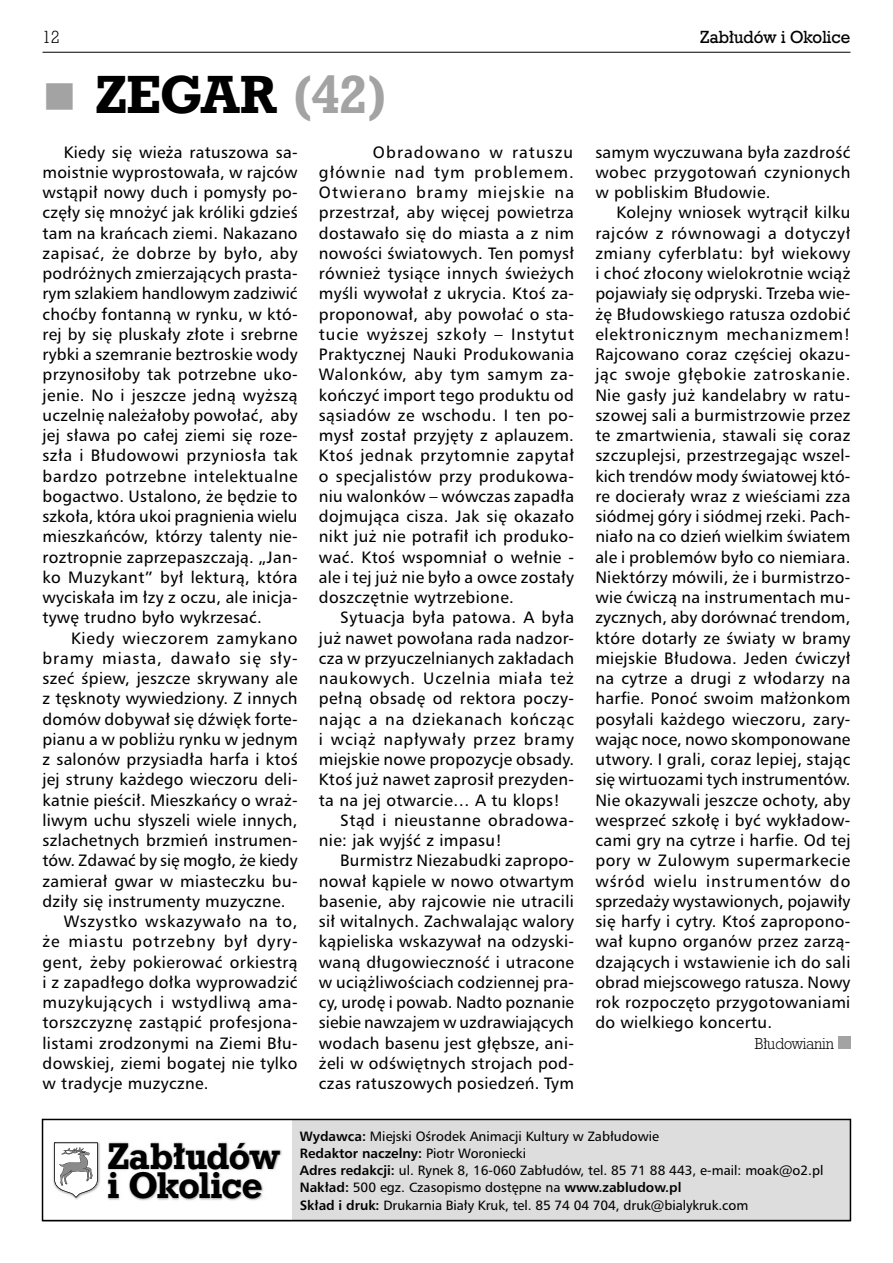
<style>
.page{position:relative;width:893px;height:1263px;background:#fff}
.page>*{position:absolute;margin:0;border:0;box-sizing:border-box;transform-origin:0 0}
.t1{font:45.75px "Geo Slb 712 Bd PL";letter-spacing:-.005em;color:#000}
.t2{font:31.65px/29.4px "Geo Slb 712 Bd PL";letter-spacing:-.015em;color:#000}
.t3{font:16.5px/20.2px "Humnst 777 PL Roman A";letter-spacing:.02em;color:#000;text-align:justify}
.t4{font:16.5px "Humnst 777 PL Roman A";letter-spacing:.045em;color:#000}
.t5{font:16.5px "Humnst 777 PL Roman A";letter-spacing:.06em;color:#000}
.t6{font:16.5px "Humnst 777 PL Roman A";letter-spacing:.05em;color:#000}
.t7{font:16.5px "Humnst 777 PL Roman A";color:#000}
.t8{font:15px "Geo Slb 712 Md PL";color:#000}
.t9{font:15px "Geo Slb 712 Lt PL";color:#000}
.t10{font:13.5px/17.2px "Humnst 777 PL Roman A";color:#000}
.t11{font:13.5px "Humnst 777 PL Bold A";color:#000}
.t12{font:13.5px "Geo Slb 712 Lt PL";letter-spacing:-.015em;color:#000}
.s1{color:#a3a3a3}
.s2{font-family:"Humnst 777 PL Bold A"}
.s3{font-family:"Humnst 777 PL Roman A"}
</style>
<div class="page">
<hr style="left:43px;top:52px;width:807px;height:1px;background:#000">
<div style="left:43px;top:1119px;width:807px;height:101px;background:#ddd"></div>
<div style="left:43px;top:1120px;width:249px;height:100px;background:#fff"></div>
<div style="left:42px;top:1119px;width:809px;height:102px;border:2px solid #000"></div>
<img style="left:53px;top:1142px;width:47px;height:58px">
<svg style="left:54px;top:1142px;width:44px;height:56px"></svg>
<img style="left:107px;top:1141px;width:175px;height:60px">
<div style="left:838px;top:1036px;width:12px;height:13px;background:#a3a3a3"></div>
<p class="t9" style="left:43px;top:31px;width:19px">12</p>
<p class="t8" style="left:700px;top:31px;width:152px">Zabłudów i Okolice</p>
<h1 class="t1" style="left:96px;top:75px;width:296px">ZEGAR <span class="s1">(42)</span></h1>
<p class="t3" style="left:43px;top:143px;width:257px;text-indent:21px">Kiedy się wieża ratuszowa sa&shy;moistnie wyprostowała, w rajców wstąpił nowy duch i pomysły po&shy;częły się mnożyć jak króliki gdzieś tam na krańcach ziemi. Nakazano zapisać, że dobrze by było, aby podróżnych zmierzających prasta&shy;rym szlakiem handlowym zadziwić choćby fontanną w rynku, w któ&shy;rej by się pluskały złote i srebrne rybki a szemranie beztroskie wody przynosiłoby tak potrzebne uko&shy;jenie. No i jeszcze jedną wyższą uczelnię należałoby powołać, aby jej sława po całej ziemi się roze&shy;szła i Błudowowi przyniosła tak bardzo potrzebne intelektualne bogactwo. Ustalono, że będzie to szkoła, która ukoi pragnienia wielu mieszkańców, którzy talenty nie&shy;roztropnie zaprzepaszczają. „Jan&shy;ko Muzykant” był lekturą, która wyciskała im łzy z oczu, ale inicja&shy;tywę trudno było wykrzesać.</p>
<p class="t6" style="left:71px;top:631px;width:228px">Kiedy wieczorem zamykano</p>
<p class="t5" style="left:43px;top:651px;width:257px">bramy miasta, dawało się sły-</p>
<p class="t3" style="left:43px;top:670px;width:257px">szeć śpiew, jeszcze skrywany ale</p>
<p class="t3" style="left:43px;top:690px;width:257px">z tęsknoty wywiedziony. Z innych</p>
<p class="t3" style="left:43px;top:710px;width:257px">domów dobywał się dźwięk forte-</p>
<p class="t3" style="left:43px;top:730px;width:257px">pianu a w pobliżu rynku w jednym</p>
<p class="t3" style="left:43px;top:751px;width:257px">z salonów przysiadła harfa i ktoś</p>
<p class="t3" style="left:43px;top:771px;width:257px">jej struny każdego wieczoru deli-</p>
<p class="t3" style="left:43px;top:791px;width:257px">katnie pieścił. Mieszkańcy o wraż-</p>
<p class="t3" style="left:43px;top:811px;width:257px">liwym uchu słyszeli wiele innych,</p>
<p class="t3" style="left:43px;top:832px;width:257px">szlachetnych brzmień instrumen-</p>
<p class="t7" style="left:43px;top:854px;width:257px">tów. Zdawać by się mogło, że kiedy</p>
<p class="t3" style="left:43px;top:872px;width:257px">zamierał gwar w miasteczku bu-</p>
<p class="t3" style="left:43px;top:892px;width:244px">dziły się instrumenty muzyczne.</p>
<p class="t4" style="left:64px;top:915px;width:235px">Wszystko wskazywało na to,</p>
<p class="t5" style="left:43px;top:935px;width:257px">że miastu potrzebny był dyry-</p>
<p class="t3" style="left:43px;top:953px;width:257px">gent, żeby pokierować orkiestrą</p>
<p class="t3" style="left:43px;top:973px;width:257px">i z zapadłego dołka wyprowadzić</p>
<p class="t3" style="left:43px;top:994px;width:257px">muzykujących i wstydliwą ama-</p>
<p class="t3" style="left:43px;top:1014px;width:257px">torszczyznę zastąpić profesjona-</p>
<p class="t3" style="left:43px;top:1034px;width:257px">listami zrodzonymi na Ziemi Błu-</p>
<p class="t3" style="left:43px;top:1054px;width:257px">dowskiej, ziemi bogatej nie tylko</p>
<p class="t3" style="left:43px;top:1075px;width:168px">w tradycje muzyczne.</p>
<p class="t3" style="left:319px;top:143px;width:257px;text-indent:54px">Obradowano w ratuszu głównie nad tym problemem.<br>Otwierano bramy miejskie na przestrzał, aby więcej powietrza dostawało się do miasta a z nim nowości światowych. Ten pomysł również tysiące innych świeżych myśli wywołał z ukrycia. Ktoś za&shy;proponował, aby powołać o sta&shy;tucie wyższej szkoły – Instytut Praktycznej Nauki Produkowania Walonków, aby tym samym za&shy;kończyć import tego produktu od sąsiadów ze wschodu. I ten po&shy;mysł został przyjęty z aplauzem.<br>Ktoś jednak przytomnie zapytał o specjalistów przy produkowa&shy;niu walonków – wówczas zapadła dojmująca cisza. Jak się okazało nikt już nie potrafił ich produko&shy;wać. Ktoś wspomniał o wełnie - ale i tej już nie było a owce zostały doszczętnie wytrzebione.</p>
<p class="t3" style="left:340px;top:609px;width:235px">Sytuacja była patowa. A była</p>
<p class="t3" style="left:319px;top:629px;width:257px">już nawet powołana rada nadzor-</p>
<p class="t3" style="left:319px;top:649px;width:257px">cza w przyuczelnianych zakładach</p>
<p class="t4" style="left:319px;top:672px;width:257px">naukowych. Uczelnia miała też</p>
<p class="t3" style="left:319px;top:690px;width:257px">pełną obsadę od rektora poczy-</p>
<p class="t4" style="left:319px;top:712px;width:257px">nając a na dziekanach kończąc</p>
<p class="t6" style="left:319px;top:733px;width:257px">i wciąż napływały przez bramy</p>
<p class="t3" style="left:319px;top:751px;width:257px">miejskie nowe propozycje obsady.</p>
<p class="t3" style="left:319px;top:771px;width:257px">Ktoś już nawet zaprosił prezyden-</p>
<p class="t3" style="left:319px;top:791px;width:243px">ta na jej otwarcie… A tu klops!</p>
<p class="t3" style="left:340px;top:811px;width:235px">Stąd i nieustanne obradowa-</p>
<p class="t3" style="left:319px;top:832px;width:185px">nie: jak wyjść z impasu!</p>
<p class="t3" style="left:340px;top:852px;width:235px">Burmistrz Niezabudki zapropo-</p>
<p class="t3" style="left:319px;top:872px;width:257px">nował kąpiele w nowo otwartym</p>
<p class="t3" style="left:319px;top:892px;width:257px">basenie, aby rajcowie nie utracili</p>
<p class="t3" style="left:319px;top:913px;width:257px">sił witalnych. Zachwalając walory</p>
<p class="t3" style="left:319px;top:933px;width:257px">kąpieliska wskazywał na odzyski-</p>
<p class="t3" style="left:319px;top:953px;width:257px">waną długowieczność i utracone</p>
<p class="t3" style="left:319px;top:973px;width:257px">w uciążliwościach codziennej pra-</p>
<p class="t3" style="left:319px;top:994px;width:257px">cy, urodę i powab. Nadto poznanie</p>
<p class="t3" style="left:319px;top:1014px;width:257px">siebie nawzajem w uzdrawiających</p>
<p class="t3" style="left:319px;top:1034px;width:257px">wodach basenu jest głębsze, ani-</p>
<p class="t3" style="left:319px;top:1054px;width:257px">żeli w odświętnych strojach pod-</p>
<p class="t3" style="left:319px;top:1075px;width:257px">czas ratuszowych posiedzeń. Tym</p>
<p class="t3" style="left:595px;top:143px;width:257px">samym wyczuwana była zazdrość wobec przygotowań czynionych w pobliskim Błudowie.</p>
<p class="t3" style="left:595px;top:204px;width:257px;text-indent:21px">Kolejny wniosek wytrącił kilku rajców z równowagi a dotyczył zmiany cyferblatu: był wiekowy i choć złocony wielokrotnie wciąż pojawiały się odpryski. Trzeba wie&shy;żę Błudowskiego ratusza ozdobić elektronicznym mechanizmem!<br>Rajcowano coraz częściej okazu&shy;jąc swoje głębokie zatroskanie.<br>Nie gasły już kandelabry w ratu&shy;szowej sali a burmistrzowie przez te zmartwienia, stawali się coraz szczuplejsi, przestrzegając wszel&shy;kich trendów mody światowej któ&shy;re docierały wraz z wieściami zza siódmej góry i siódmej rzeki. Pach&shy;niało na co dzień wielkim światem ale i problemów było co niemiara.<br>Niektórzy mówili, że i burmistrzo&shy;wie ćwiczą na instrumentach mu&shy;zycznych, aby dorównać trendom, które dotarły ze światy w bramy miejskie Błudowa. Jeden ćwiczył na cytrze a drugi z włodarzy na harfie. Ponoć swoim małżonkom posyłali każdego wieczoru, zary&shy;wając noce, nowo skomponowane utwory. I grali, coraz lepiej, stając się wirtuozami tych instrumentów.<br>Nie okazywali jeszcze ochoty, aby wesprzeć szkołę i być wykładow&shy;cami gry na cytrze i harfie. Od tej pory w Zulowym supermarkecie wśród wielu instrumentów do sprzedaży wystawionych, pojawiły się harfy i cytry. Ktoś zapropono&shy;wał kupno organów przez zarzą&shy;dzających i wstawienie ich do sali obrad miejscowego ratusza. Nowy rok rozpoczęto przygotowaniami do wielkiego koncertu.</p>
<p class="t12" style="left:754px;top:1037px;width:81px">Błudowianin</p>
<h2 class="t2" style="left:108px;top:1144px;width:173px">Zabłudów i Okolice</h2>
<p class="t10" style="left:300px;top:1128px;width:361px"><span class="s2">Wydawca:</span> Miejski Ośrodek Animacji Kultury w Zabłudowie</p>
<p class="t11" style="left:300px;top:1148px;width:228px">Redaktor naczelny: <span class="s3">Piotr Woroniecki</span></p>
<p class="t10" style="left:300px;top:1163px;width:525px"><span class="s2">Adres redakcji:</span> ul. Rynek 8, 16-060 Zabłudów, tel. 85 71 88 443, e-mail: moak@o2.pl<br><span class="s2">Nakład:</span> 500 egz. Czasopismo dostępne na <span class="s2">www.zabludow.pl<br>Skład i druk:</span> Drukarnia Biały Kruk, tel. 85 74 04 704, druk@bialykruk.com</p>
</div>
